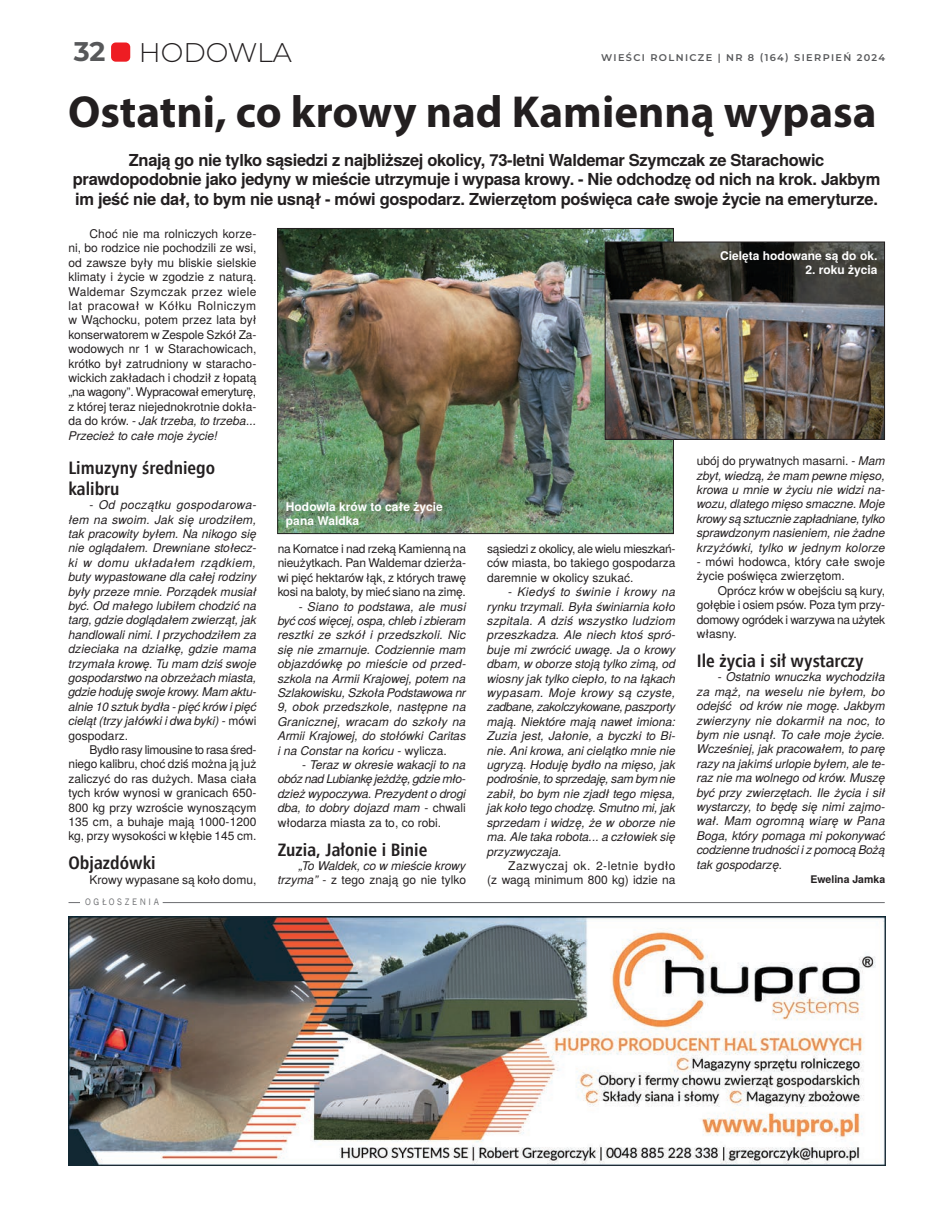
<style>
.page{position:relative;width:932px;height:1225px;background:#fff}
.page>*{position:absolute;margin:0;border:0;box-sizing:border-box;transform-origin:0 0}
.t1{font:700 45px "Myriad Pro";color:#231f20}
.t2{font:300 27px "Montserrat";color:#231f20}
.t3{font:700 18px/20.4px "Humnst 777 Cn EU";color:#231f20}
.t4{font:700 16.5px/19.8px "Te X Gyre Heros";letter-spacing:-.02em;color:#231f20;text-align:center}
.t5{font:italic 12px/14.4px "Te X Gyre Heros";color:#231f20;text-align:justify}
.t6{font:12px/14.4px "Te X Gyre Heros";color:#231f20;text-align:justify}
.t7{font:700 12px/14.4px "Te X Gyre Heros";color:#fff}
.t8{font:12px/14.4px "Te X Gyre Heros";letter-spacing:.02em;color:#231f20;text-align:right}
.t9{font:700 10.5px "Te X Gyre Heros";color:#231f20}
.t10{font:600 9.75px "Montserrat";letter-spacing:.14em;color:#57585a}
.t11{font:9px "News Goth EU";letter-spacing:.3em;color:#6c6d70}
.s1{font-weight:700;color:#57585a}
.s2{font-style:italic}
.s3{font-style:normal}
</style>
<div class="page">
<div style="left:111px;top:42px;width:19px;height:20px;background:#ee1d23;border-radius:5px"></div>
<hr style="left:163px;top:902px;width:721px;height:1px;background:#6c6d70">
<svg style="left:68px;top:902px;width:12px;height:1px"></svg>
<img style="left:279px;top:230px;width:392px;height:302px">
<img style="left:606px;top:244px;width:276px;height:193px">
<div style="left:604px;top:242px;width:280px;height:197px;border:1px solid #231f20"></div>
<img style="left:68px;top:916px;width:817px;height:249px">
<h2 class="t2" style="left:74px;top:34px;width:220px"><span class="s1">32</span> HODOWLA</h2>
<p class="t10" style="left:601px;top:51px;width:285px">WIEŚCI ROLNICZE | NR 8 (164) SIERPIEŃ 2024</p>
<h1 class="t1" style="left:68px;top:83px;width:809px">Ostatni, co krowy nad Kamienną wypasa</h1>
<p class="t4" style="left:73px;top:149px;width:809px">Znają go nie tylko sąsiedzi z najbliższej okolicy, 73-letni Waldemar Szymczak ze Starachowic prawdopodobnie jako jedyny w mieście utrzymuje i wypasa krowy. - Nie odchodzę od nich na krok. Jakbym im jeść nie dał, to bym nie usnął - mówi gospodarz. Zwierzętom poświęca całe swoje życie na emeryturze.</p>
<p class="t6" style="left:68px;top:225px;width:189px;text-indent:21px">Choć nie ma rolniczych korze&shy;ni, bo rodzice nie pochodzili ze wsi, od zawsze były mu bliskie sielskie klimaty i życie w zgodzie z naturą.<br>Waldemar Szymczak przez wiele lat pracował w Kółku Rolniczym w Wąchocku, potem przez lata był konserwatorem w Zespole Szkół Za&shy;wodowych nr 1 w Starachowicach, krótko był zatrudniony w staracho&shy;wickich zakładach i chodził z łopatą „na wagony”. Wypracował emeryturę, z której teraz niejednokrotnie dokła&shy;da do krów. - <span class="s2">Jak trzeba, to trzeba...<br>Przecież to całe moje życie!</span></p>
<h3 class="t3" style="left:68px;top:458px;width:148px">Limuzyny średniego kalibru</h3>
<p class="t5" style="left:68px;top:497px;width:189px;text-indent:21px"><span class="s3">-</span> Od początku gospodarowa&shy;łem na swoim. Jak się urodziłem, tak pracowity byłem. Na nikogo się nie oglądałem. Drewniane stołecz&shy;ki w domu układałem rządkiem, buty wypastowane dla całej rodziny były przeze mnie. Porządek musiał być. Od małego lubiłem chodzić na targ, gdzie doglądałem zwierząt, jak handlowali nimi. I przychodziłem za dzieciaka na działkę, gdzie mama trzymała krowę. Tu mam dziś swoje gospodarstwo na obrzeżach miasta, gdzie hoduję swoje krowy. Mam aktu&shy;alnie 10 sztuk bydła - pięć krów i pięć cieląt (trzy jałówki i dwa byki) <span class="s3">- mówi gospodarz.</span></p>
<p class="t6" style="left:68px;top:741px;width:189px;text-indent:21px">Bydło rasy limousine to rasa śred&shy;niego kalibru, choć dziś można ją już zaliczyć do ras dużych. Masa ciała tych krów wynosi w granicach 650- 800 kg przy wzroście wynoszącym 135 cm, a buhaje mają 1000-1200 kg, przy wysokości w kłębie 145 cm.</p>
<h3 class="t3" style="left:68px;top:853px;width:88px">Objazdówki</h3>
<p class="t6" style="left:89px;top:871px;width:168px">Krowy wypasane są koło domu,</p>
<p class="t11" style="left:85px;top:896px;width:75px">OGŁOSZENIA</p>
<p class="t7" style="left:286px;top:499px;width:158px">Hodowla krów to całe życie pana Waldka</p>
<p class="t6" style="left:277px;top:540px;width:190px">na Kornatce i nad rzeką Kamienną na nieużytkach. Pan Waldemar dzierża&shy;wi pięć hektarów łąk, z których trawę kosi na baloty, by mieć siano na zimę.</p>
<p class="t5" style="left:277px;top:598px;width:190px;text-indent:21px"><span class="s3">-</span> Siano to podstawa, ale musi być coś więcej, ospa, chleb i zbieram resztki ze szkół i przedszkoli. Nic się nie zmarnuje. Codziennie mam objazdówkę po mieście od przed&shy;szkola na Armii Krajowej, potem na Szlakowisku, Szkoła Podstawowa nr 9, obok przedszkole, następne na Granicznej, wracam do szkoły na Armii Krajowej, do stołówki Caritas i na Constar na końcu <span class="s3">- wylicza.</span></p>
<p class="t5" style="left:277px;top:757px;width:190px;text-indent:24px"><span class="s3">-</span> Teraz w okresie wakacji to na obóz nad Lubiankę jeżdżę, gdzie mło&shy;dzież wypoczywa. Prezydent o drogi dba, to dobry dojazd mam <span class="s3">- chwali włodarza miasta za to, co robi.</span></p>
<h3 class="t3" style="left:277px;top:839px;width:151px">Zuzia, Jałonie i Binie</h3>
<p class="t5" style="left:277px;top:857px;width:190px;text-align:right">„To Waldek, co w mieście krowy trzyma” <span class="s3">- z tego znają go nie tylko</span></p>
<p class="t6" style="left:487px;top:540px;width:190px">sąsiedzi z okolicy, ale wielu mieszkań&shy;ców miasta, bo takiego gospodarza daremnie w okolicy szukać.</p>
<p class="t5" style="left:487px;top:584px;width:190px;text-indent:21px"><span class="s3">-</span> Kiedyś to świnie i krowy na rynku trzymali. Była świniarnia koło szpitala. A dziś wszystko ludziom przeszkadza. Ale niech ktoś spró&shy;buje mi zwrócić uwagę. Ja o krowy dbam, w oborze stoją tylko zimą, od wiosny jak tylko ciepło, to na łąkach wypasam. Moje krowy są czyste, zadbane, zakolczykowane, paszporty mają. Niektóre mają nawet imiona:<br>Zuzia jest, Jałonie, a byczki to Bi&shy;nie. Ani krowa, ani cielątko mnie nie ugryzą. Hoduję bydło na mięso, jak podrośnie, to sprzedaję, sam bym nie zabił, bo bym nie zjadł tego mięsa, jak koło tego chodzę. Smutno mi, jak sprzedam i widzę, że w oborze nie ma. Ale taka robota... a człowiek się przyzwyczaja.</p>
<p class="t8" style="left:487px;top:857px;width:190px">Zazwyczaj ok. 2-letnie bydło<br>(z wagą minimum 800 kg) idzie na</p>
<p class="t7" style="left:719px;top:248px;width:159px">Cielęta hodowane są do ok.</p>
<p class="t7" style="left:805px;top:262px;width:73px">2. roku życia</p>
<p class="t5" style="left:696px;top:453px;width:190px"><span class="s3">ubój do prywatnych masarni. -</span> Mam zbyt, wiedzą, że mam pewne mięso, krowa u mnie w życiu nie widzi na&shy;wozu, dlatego mięso smaczne. Moje krowy są sztucznie zapładniane, tylko sprawdzonym nasieniem, nie żadne krzyżówki, tylko w jednym kolorze</p>
<p class="t6" style="left:696px;top:553px;width:190px">- mówi hodowca, który całe swoje życie poświęca zwierzętom.</p>
<p class="t6" style="left:696px;top:582px;width:190px;text-indent:21px">Oprócz krów w obejściu są kury, gołębie i osiem psów. Poza tym przy&shy;domowy ogródek i warzywa na użytek własny.</p>
<h3 class="t3" style="left:696px;top:650px;width:168px">Ile życia i sił wystarczy</h3>
<p class="t5" style="left:696px;top:669px;width:190px;text-indent:21px"><span class="s3">-</span> Ostatnio wnuczka wychodziła za mąż, na weselu nie byłem, bo odejść od krów nie mogę. Jakbym zwierzyny nie dokarmił na noc, to bym nie usnął. To całe moje życie.<br>Wcześniej, jak pracowałem, to parę razy na jakimś urlopie byłem, ale te&shy;raz nie ma wolnego od krów. Muszę być przy zwierzętach. Ile życia i sił wystarczy, to będę się nimi zajmo&shy;wał. Mam ogromną wiarę w Pana Boga, który pomaga mi pokonywać codzienne trudności i z pomocą Bożą tak gospodarzę.</p>
<p class="t9" style="left:810px;top:871px;width:76px">Ewelina Jamka</p>
</div>
